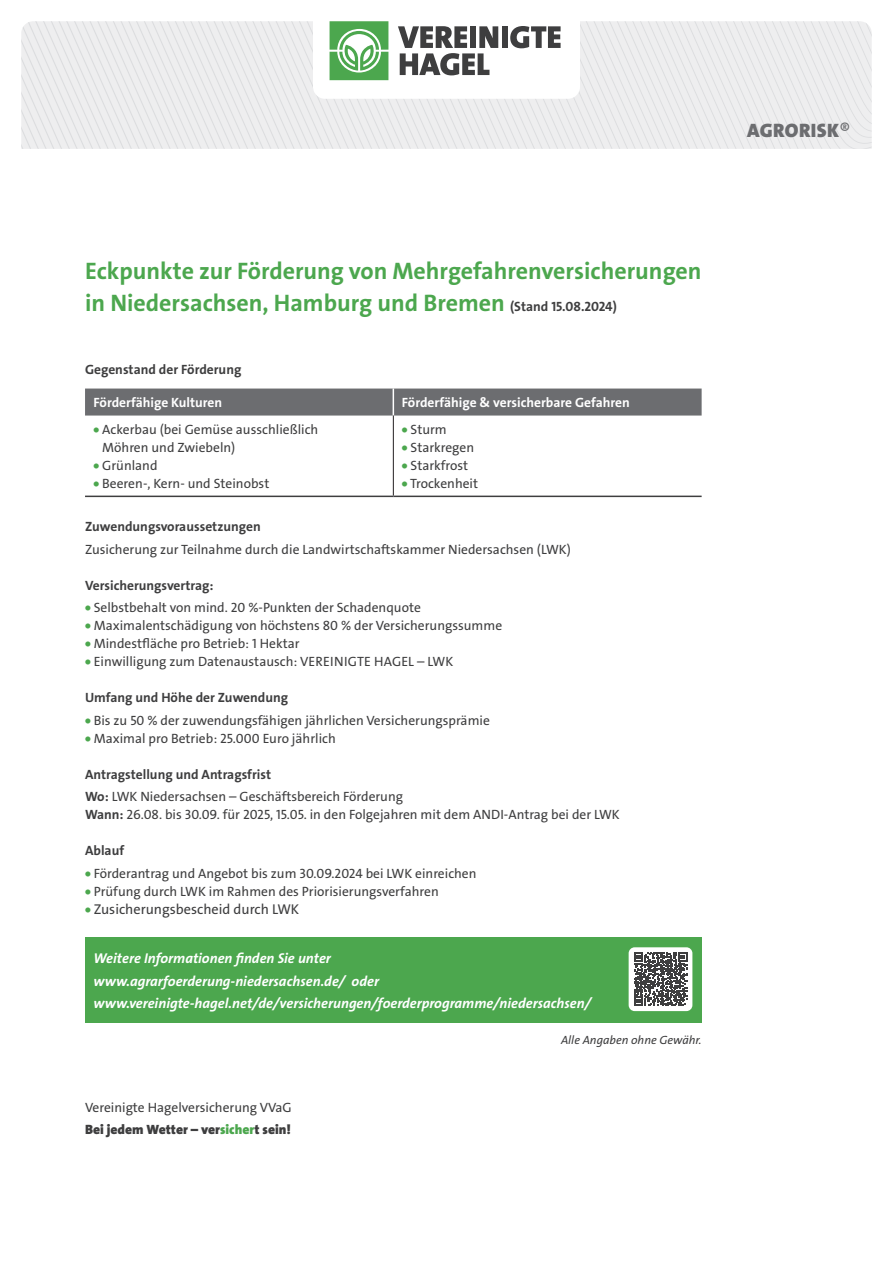
<style>
.page{position:relative;width:893px;height:1263px;background:#fff}
.page>*{position:absolute;margin:0;border:0;box-sizing:border-box;transform-origin:0 0}
.t1{font:700 24px/31.5px "The Sans Os F";color:#4ca74e}
.t2{font:900 19.5px "The Sans Os F";letter-spacing:.025em;color:#6c6d70}
.t3{font:italic 700 14.25px/22.5px "The Sans Os F";color:#fff}
.t4{font:14.25px "The Sans Os F";color:#3e3e3f}
.t5{font:13.5px/22.5px "The Sans Os F";color:#3e3e3f}
.t6{font:700 13.5px "The Sans Os F";color:#3e3e3f}
.t7{font:700 13.5px "The Sans Os F";color:#fff}
.t8{font:italic 12px "The Sans Os F";color:#3e3e3f}
.s1{font-weight:400}
.s2{font-size:13.5px;color:#3e3e3f}
.s3{font-weight:900;color:#4ca74e}
.s4{font-weight:700}
.s5{font-weight:900;font-size:13.5px;color:#4ca74e}
.s6{font-weight:900}
</style>
<div class="page">
<svg style="left:21px;top:21px;width:851px;height:128px;background:#e4e7e5"></svg>
<svg style="left:85px;top:388px;width:617px;height:28px;background:#717275"></svg>
<hr style="left:393px;top:416px;width:1px;height:80px;background:#231f20">
<hr style="left:85px;top:496px;width:308px;height:1px;background:#3e3e3f">
<hr style="left:393px;top:496px;width:309px;height:1px;background:#3e3e3f">
<div style="left:85px;top:937px;width:617px;height:85px;background:#4ca74e"></div>
<div style="left:629px;top:947px;width:63px;height:64px;background:#fff;border-radius:6px"></div>
<svg style="left:634px;top:952px;width:53px;height:54px"></svg>
<h2 class="t2" style="left:747px;top:118px;width:105px">AGRORISK<span class="s1">®</span></h2>
<h1 class="t1" style="left:85px;top:255px;width:618px">Eckpunkte zur Förderung von Mehrgefahrenversicherungen in Niedersachsen, Hamburg und Bremen <span class="s2">(Stand 15.08.2024)</span></h1>
<p class="t6" style="left:85px;top:360px;width:158px">Gegenstand der Förderung</p>
<p class="t7" style="left:94px;top:394px;width:130px">Förderfähige Kulturen</p>
<p class="t7" style="left:402px;top:394px;width:229px">Förderfähige &amp; versicherbare Gefahren</p>
<p class="t5" style="left:102px;top:421px;width:218px;line-height:18px;text-indent:-9px"><span class="s3">•</span> Ackerbau (bei Gemüse ausschließlich<br>Möhren und Zwiebeln)</p>
<p class="t5" style="left:94px;top:454px;width:66px"><span class="s3">•</span> Grünland</p>
<p class="t5" style="left:94px;top:472px;width:177px"><span class="s3">•</span> Beeren-, Kern- und Steinobst</p>
<p class="t5" style="left:402px;top:418px;width:46px"><span class="s3">•</span> Sturm</p>
<p class="t5" style="left:402px;top:436px;width:74px"><span class="s3">•</span> Starkregen</p>
<p class="t5" style="left:402px;top:454px;width:68px"><span class="s3">•</span> Starkfrost</p>
<p class="t5" style="left:402px;top:472px;width:78px"><span class="s3">•</span> Trockenheit</p>
<p class="t6" style="left:85px;top:518px;width:177px">Zuwendungsvoraussetzungen</p>
<p class="t5" style="left:85px;top:538px;width:487px">Zusicherung zur Teilnahme durch die Landwirtschaftskammer Niedersachsen (LWK)</p>
<p class="t6" style="left:85px;top:576px;width:130px">Versicherungsvertrag:</p>
<p class="t5" style="left:85px;top:596px;width:337px"><span class="s3">•</span> Selbstbehalt von mind. 20 %-Punkten der Schadenquote</p>
<p class="t5" style="left:85px;top:614px;width:419px"><span class="s3">•</span> Maximalentschädigung von höchstens 80 % der Versicherungssumme</p>
<p class="t5" style="left:85px;top:632px;width:216px"><span class="s3">•</span> Mindestfläche pro Betrieb: 1 Hektar</p>
<p class="t5" style="left:85px;top:650px;width:370px"><span class="s3">•</span> Einwilligung zum Datenaustausch: VEREINIGTE HAGEL – LWK</p>
<p class="t6" style="left:85px;top:689px;width:205px">Umfang und Höhe der Zuwendung</p>
<p class="t5" style="left:85px;top:709px;width:406px"><span class="s3">•</span> Bis zu 50 % der zuwendungsfähigen jährlichen Versicherungsprämie</p>
<p class="t5" style="left:85px;top:727px;width:252px"><span class="s3">•</span> Maximal pro Betrieb: 25.000 Euro jährlich</p>
<p class="t5" style="left:85px;top:763px;width:320px"><span class="s4">Antragstellung und Antragsfrist<br>Wo:</span> LWK Niedersachsen – Geschäftsbereich Förderung</p>
<p class="t5" style="left:85px;top:803px;width:536px"><span class="s4">Wann:</span> 26.08. bis 30.09. für 2025, 15.05. in den Folgejahren mit dem ANDI-Antrag bei der LWK</p>
<p class="t6" style="left:85px;top:842px;width:41px">Ablauf</p>
<p class="t5" style="left:85px;top:862px;width:393px"><span class="s3">•</span> Förderantrag und Angebot bis zum 30.09.2024 bei LWK einreichen</p>
<p class="t5" style="left:85px;top:880px;width:355px"><span class="s3">•</span> Prüfung durch LWK im Rahmen des Priorisierungsverfahren</p>
<p class="t4" style="left:85px;top:900px;width:216px"><span class="s5">•</span> Zusicherungsbescheid durch LWK</p>
<p class="t3" style="left:94px;top:947px;width:499px">Weitere Informationen finden Sie unter<br>www.agrarfoerderung-niedersachsen.de/ oder www.vereinigte-hagel.net/de/versicherungen/foerderprogramme/niedersachsen/</p>
<p class="t5" style="left:85px;top:1096px;width:208px">Vereinigte Hagelversicherung VVaG<br><span class="s6">Bei jedem Wetter – ver</span><span class="s3">sicher</span><span class="s6">t sein!</span></p>
<p class="t8" style="left:561px;top:1032px;width:142px">Alle Angaben ohne Gewähr.</p>
</div>
